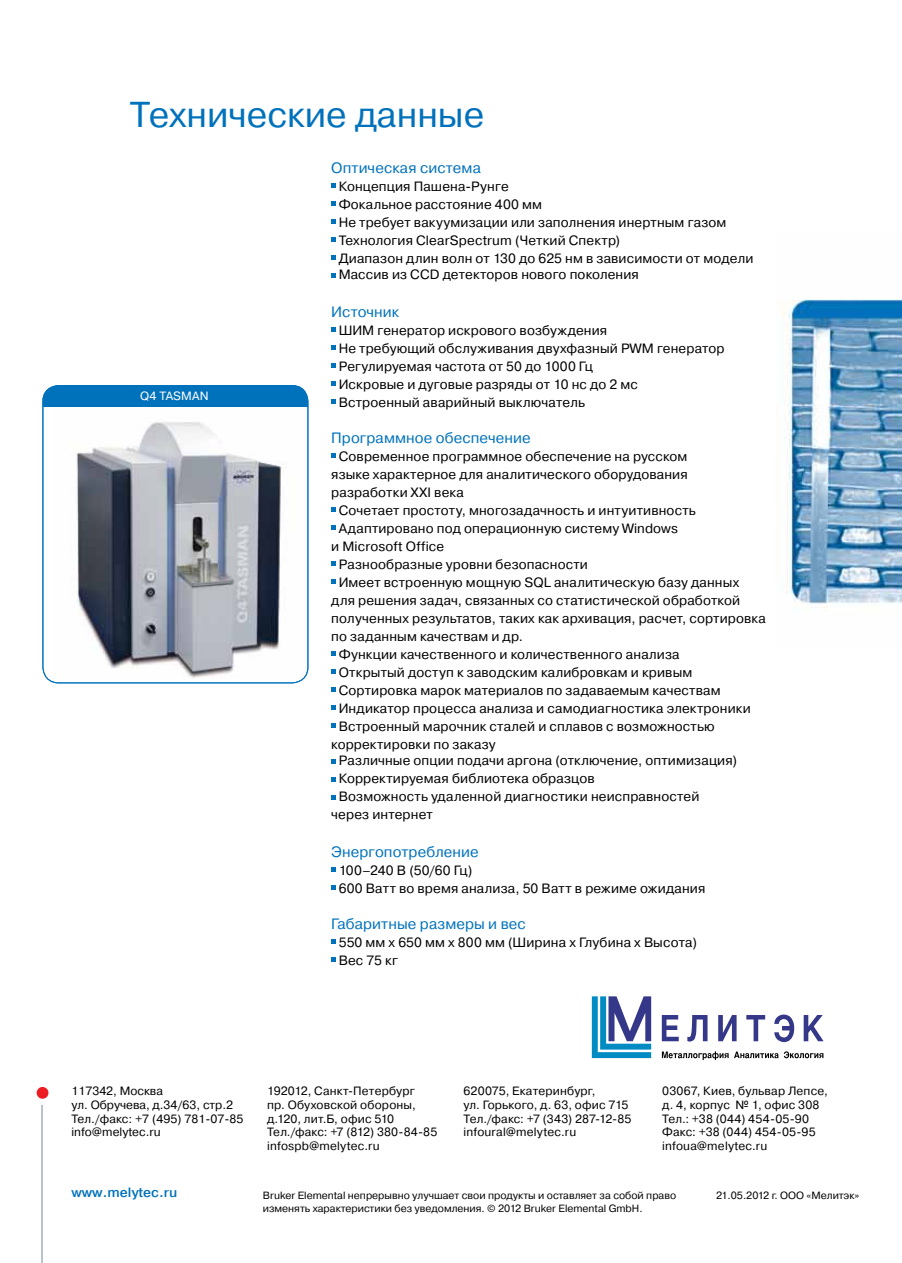
<style>
.page{position:relative;width:902px;height:1263px;background:#fff}
.page>*{position:absolute;margin:0;border:0;box-sizing:border-box;transform-origin:0 0}
.t1{font:36px "Pragmatica";color:#0072bc}
.t2{font:15px "Pragmatica";letter-spacing:.005em;color:#0072bc}
.t3{font:13.5px/18px "Pragmatica";letter-spacing:.01em;color:#000}
.t4{font:500 13.5px "Pragmatica";color:#0072bc}
.t5{font:12px/13.6px "Pragmatica";letter-spacing:.01em;color:#000}
.t6{font:12px "Pragmatica";letter-spacing:.015em;color:#fff}
.t7{font:10.5px/13.5px "Pragmatica";color:#000}
</style>
<div class="page">
<img style="left:75px;top:422px;width:233px;height:257px">
<div style="left:43px;top:386px;width:265px;height:21px;background:#0072bc"></div>
<div style="left:43px;top:385px;width:265px;height:298px;border:1px solid #0072bc;border-radius:16px"></div>
<svg style="left:331px;top:184px;width:4px;height:4px"></svg>
<svg style="left:331px;top:202px;width:4px;height:4px"></svg>
<svg style="left:331px;top:220px;width:4px;height:4px"></svg>
<svg style="left:331px;top:238px;width:4px;height:4px"></svg>
<svg style="left:331px;top:256px;width:4px;height:4px"></svg>
<svg style="left:331px;top:274px;width:4px;height:4px"></svg>
<svg style="left:331px;top:328px;width:4px;height:4px"></svg>
<svg style="left:331px;top:346px;width:4px;height:4px"></svg>
<svg style="left:331px;top:364px;width:4px;height:4px"></svg>
<svg style="left:331px;top:382px;width:4px;height:4px"></svg>
<svg style="left:331px;top:400px;width:4px;height:4px"></svg>
<svg style="left:331px;top:454px;width:4px;height:4px"></svg>
<svg style="left:331px;top:508px;width:4px;height:4px"></svg>
<svg style="left:331px;top:526px;width:4px;height:4px"></svg>
<svg style="left:331px;top:562px;width:4px;height:4px"></svg>
<svg style="left:331px;top:580px;width:4px;height:4px"></svg>
<svg style="left:331px;top:652px;width:4px;height:4px"></svg>
<svg style="left:331px;top:670px;width:4px;height:4px"></svg>
<svg style="left:331px;top:688px;width:4px;height:4px"></svg>
<svg style="left:331px;top:706px;width:4px;height:4px"></svg>
<svg style="left:331px;top:724px;width:4px;height:4px"></svg>
<svg style="left:331px;top:760px;width:4px;height:4px"></svg>
<svg style="left:331px;top:778px;width:4px;height:4px"></svg>
<svg style="left:331px;top:796px;width:4px;height:4px"></svg>
<svg style="left:331px;top:868px;width:4px;height:4px"></svg>
<svg style="left:331px;top:886px;width:4px;height:4px"></svg>
<svg style="left:331px;top:940px;width:4px;height:4px"></svg>
<svg style="left:331px;top:958px;width:4px;height:4px"></svg>
<img style="left:781px;top:299px;width:120px;height:309px">
<div style="left:37px;top:1087px;width:11px;height:12px;background:#ed1d24;border-radius:50%"></div>
<hr style="left:42px;top:1105px;width:1px;height:158px;background:#748a96">
<svg style="left:591px;top:996px;width:60px;height:62px"></svg>
<svg style="left:661px;top:1015px;width:17px;height:26px"></svg>
<svg style="left:687px;top:1015px;width:20px;height:26px"></svg>
<svg style="left:718px;top:1015px;width:18px;height:26px"></svg>
<svg style="left:746px;top:1015px;width:19px;height:26px"></svg>
<svg style="left:774px;top:1014px;width:20px;height:28px"></svg>
<svg style="left:803px;top:1015px;width:20px;height:26px"></svg>
<svg style="left:661px;top:1051px;width:67px;height:9px"></svg>
<svg style="left:734px;top:1051px;width:89px;height:7px"></svg>
<h1 class="t1" style="left:130px;top:93px;width:356px">Технические данные</h1>
<p class="t2" style="left:331px;top:158px;width:151px">Оптическая система</p>
<p class="t3" style="left:338px;top:177px;width:416px">Концепция Пашена-Рунге<br>Фокальное расстояние 400 мм<br>Не требует вакуумизации или заполнения инертным газом Технология ClearSpectrum (Четкий Спектр)<br>Диапазон длин волн от 130 до 625 нм в зависимости от модели</p>
<p class="t3" style="left:338px;top:266px;width:302px">Массив из CCD детекторов нового поколения</p>
<p class="t2" style="left:331px;top:302px;width:69px">Источник</p>
<p class="t3" style="left:338px;top:321px;width:387px">ШИМ генератор искрового возбуждения<br>Не требующий обслуживания двухфазный PWM генератор Регулируемая частота от 50 до 1000 Гц<br>Искровые и дуговые разряды от 10 нс до 2 мс<br>Встроенный аварийный выключатель</p>
<p class="t2" style="left:331px;top:428px;width:201px">Программное обеспечение</p>
<p class="t3" style="left:338px;top:447px;width:350px">Современное программное обеспечение на русском</p>
<p class="t3" style="left:331px;top:465px;width:358px">языке характерное для аналитического оборудования</p>
<p class="t3" style="left:331px;top:483px;width:134px">разработки ХХI века</p>
<p class="t3" style="left:338px;top:501px;width:358px">Сочетает простоту, многозадачность и интуитивность</p>
<p class="t3" style="left:338px;top:519px;width:341px">Адаптировано под операционную систему Windows</p>
<p class="t3" style="left:331px;top:537px;width:114px">и Microsoft Office</p>
<p class="t3" style="left:338px;top:555px;width:251px">Разнообразные уровни безопасности</p>
<p class="t3" style="left:338px;top:573px;width:402px">Имеет встроенную мощную SQL аналитическую базу данных</p>
<p class="t3" style="left:331px;top:591px;width:410px">для решения задач, связанных со статистической обработкой</p>
<p class="t3" style="left:331px;top:609px;width:436px">полученных результатов, таких как архивация, расчет, сортировка</p>
<p class="t3" style="left:331px;top:627px;width:193px">по заданным качествам и др.</p>
<p class="t3" style="left:338px;top:645px;width:342px">Функции качественного и количественного анализа</p>
<p class="t3" style="left:338px;top:663px;width:355px">Открытый доступ к заводским калибровкам и кривым</p>
<p class="t3" style="left:338px;top:681px;width:383px">Сортировка марок материалов по задаваемым качествам</p>
<p class="t3" style="left:338px;top:699px;width:413px">Индикатор процесса анализа и самодиагностика электроники</p>
<p class="t3" style="left:338px;top:717px;width:377px">Встроенный марочник сталей и сплавов с возможностью</p>
<p class="t3" style="left:331px;top:735px;width:166px">корректировки по заказу</p>
<p class="t3" style="left:338px;top:752px;width:400px">Различные опции подачи аргона (отключение, оптимизация)</p>
<p class="t3" style="left:338px;top:770px;width:257px">Корректируемая библиотека образцов</p>
<p class="t3" style="left:338px;top:788px;width:362px">Возможность удаленной диагностики неисправностей</p>
<p class="t3" style="left:331px;top:806px;width:103px">через интернет</p>
<p class="t2" style="left:331px;top:842px;width:149px">Энергопотребление</p>
<p class="t3" style="left:338px;top:861px;width:368px">100–240 В (50/60 Гц)<br>600 Ватт во время анализа, 50 Ватт в режиме ожидания</p>
<p class="t2" style="left:331px;top:914px;width:196px">Габаритные размеры и вес</p>
<p class="t3" style="left:338px;top:933px;width:360px">550 мм х 650 мм х 800 мм (Ширина х Глубина х Высота)<br>Вес 75 кг</p>
<p class="t6" style="left:140px;top:388px;width:70px">Q4 TASMAN</p>
<p class="t5" style="left:71px;top:1085px;width:173px">117342, Москва<br>ул. Обручева, д.34/63, стр.2<br>Тел./факс: +7 (495) 781-07-85 info@melytec.ru</p>
<p class="t5" style="left:267px;top:1085px;width:172px">192012, Санкт-Петербург<br>пр. Обуховской обороны, д.120, лит.Б, офис 510<br>Тел./факс: +7 (812) 380-84-85 infospb@melytec.ru</p>
<p class="t5" style="left:463px;top:1084px;width:169px">620075, Екатеринбург,<br>ул. Горького, д. 63, офис 715<br>Тел./факс: +7 (343) 287-12-85 infoural@melytec.ru</p>
<p class="t5" style="left:662px;top:1084px;width:167px">03067, Киев, бульвар Лепсе, д. 4, корпус № 1, офис 308<br>Тел.: +38 (044) 454-05-90<br>Факс: +38 (044) 454-05-95 infoua@melytec.ru</p>
<p class="t4" style="left:71px;top:1184px;width:107px">www.melytec.ru</p>
<p class="t7" style="left:716px;top:1188px;width:145px">21.05.2012 г. ООО «Мелитэк»</p>
<p class="t7" style="left:263px;top:1188px;width:415px">Bruker Elemental непрерывно улучшает свои продукты и оставляет за собой право изменять характеристики без уведомления. © 2012 Bruker Elemental GmbH.</p>
</div>
